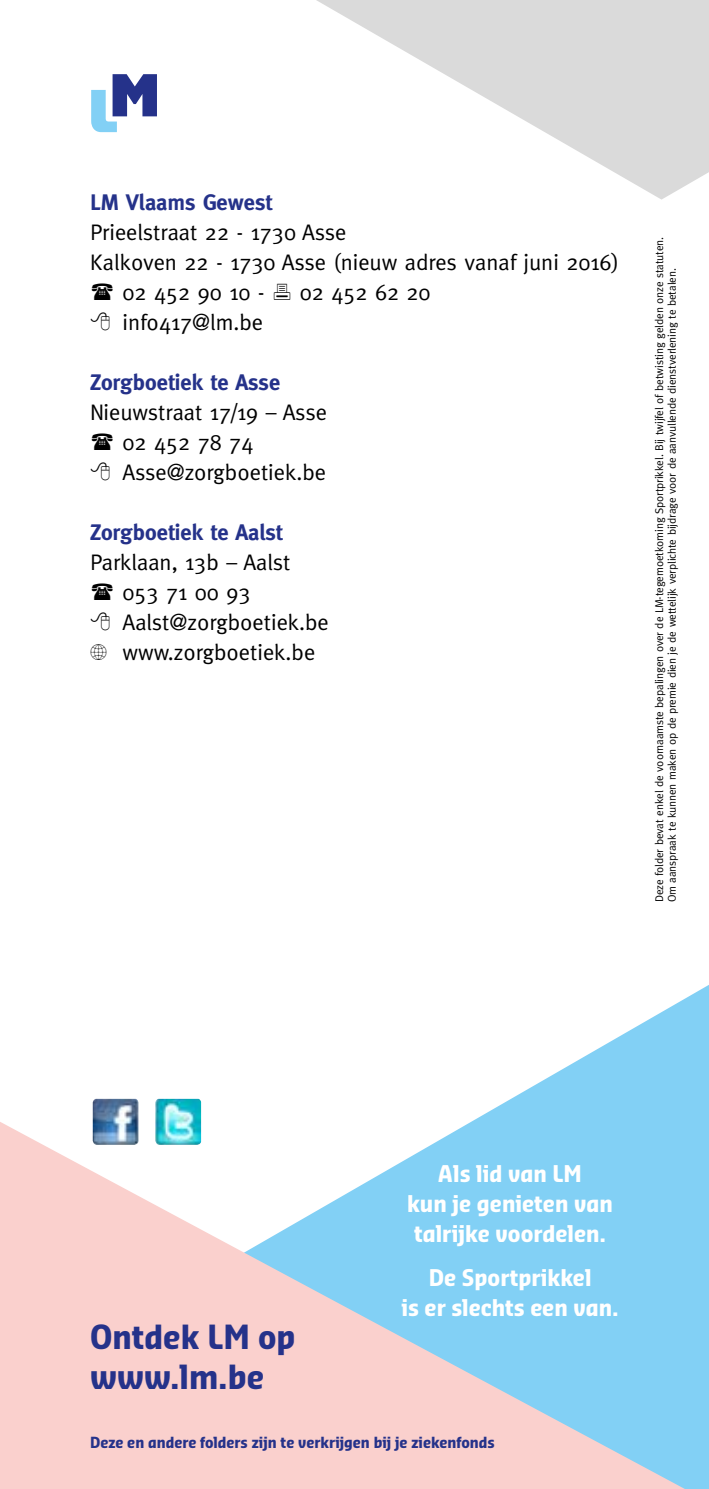
<style>
.page{position:relative;width:709px;height:1489px;background:#fff}
.page>*{position:absolute;margin:0;border:0;box-sizing:border-box;transform-origin:0 0}
.t1{font:700 32.5px/40px "Sansa Con Pro";color:#25328a}
.t2{font:22.5px/30px "Meta";color:#000}
.t3{font:700 22.5px/30px "Sansa Con Pro";color:#fff;text-align:center}
.t4{font:700 22.5px "Meta";color:#25328a}
.t5{font:700 15px "Sansa Con Pro";color:#25328a}
.t6{font:11.25px/12.5px "Meta";letter-spacing:-.01em;color:#000}
</style>
<div class="page">
<svg style="left:201px;top:985px;width:508px;height:503px"></svg>
<svg style="left:0;top:1121px;width:685px;height:367px;background:#ccd5e2"></svg>
<svg style="left:316px;top:0;width:393px;height:199px;fill:#dadada"></svg>
<img style="left:155px;top:1098px;width:46px;height:46px">
<img style="left:93px;top:1098px;width:46px;height:46px">
<svg style="left:91px;top:74px;width:66px;height:59px"></svg>
<h2 class="t4" style="left:90px;top:189px;width:184px">LM Vlaams Gewest</h2>
<h2 class="t2" style="left:90px;top:217px;width:258px">Prieelstraat 22 - 1730 Asse</h2>
<h2 class="t2" style="left:90px;top:247px;width:530px">Kalkoven 22 - 1730 Asse (nieuw adres vanaf juni 2016)</h2>
<h2 class="t2" style="left:122px;top:277px;width:144px">02 452 90 10 -</h2>
<h2 class="t2" style="left:300px;top:277px;width:132px">02 452 62 20</h2>
<h2 class="t2" style="left:122px;top:307px;width:142px">info417@lm.be</h2>
<h2 class="t4" style="left:90px;top:369px;width:192px">Zorgboetiek te Asse</h2>
<h2 class="t2" style="left:122px;top:397px;width:206px;text-indent:-32px">Nieuwstraat 17/19 – Asse<br>02 452 78 74<br>Asse@zorgboetiek.be</h2>
<h2 class="t4" style="left:90px;top:519px;width:194px">Zorgboetiek te Aalst</h2>
<h2 class="t2" style="left:122px;top:547px;width:208px;text-indent:-32px">Parklaan, 13b – Aalst<br>053 71 00 93<br>Aalst@zorgboetiek.be www.zorgboetiek.be</h2>
<p class="t6" style="left:653px;top:902px;width:667px;rotate:-90deg">Deze folder bevat enkel de voornaamste bepalingen over de LM-tegemoetkoming Sportprikkel. Bij twijfel of betwisting gelden onze statuten.<br>Om aanspraak te kunnen maken op de premie dien je de wettelijk verplichte bijdrage voor de aanvullende dienstverlening te betalen.</p>
<h1 class="t1" style="left:90px;top:1316px;width:207px">Ontdek LM op www.lm.be</h1>
<h2 class="t3" style="left:407px;top:1158px;width:207px">Als lid van LM<br>kun je genieten van talrijke voordelen.</h2>
<h2 class="t3" style="left:401px;top:1262px;width:219px">De Sportprikkel<br>is er slechts een van.</h2>
<h3 class="t5" style="left:90px;top:1432px;width:406px">Deze en andere folders zijn te verkrijgen bij je ziekenfonds</h3>
</div>
